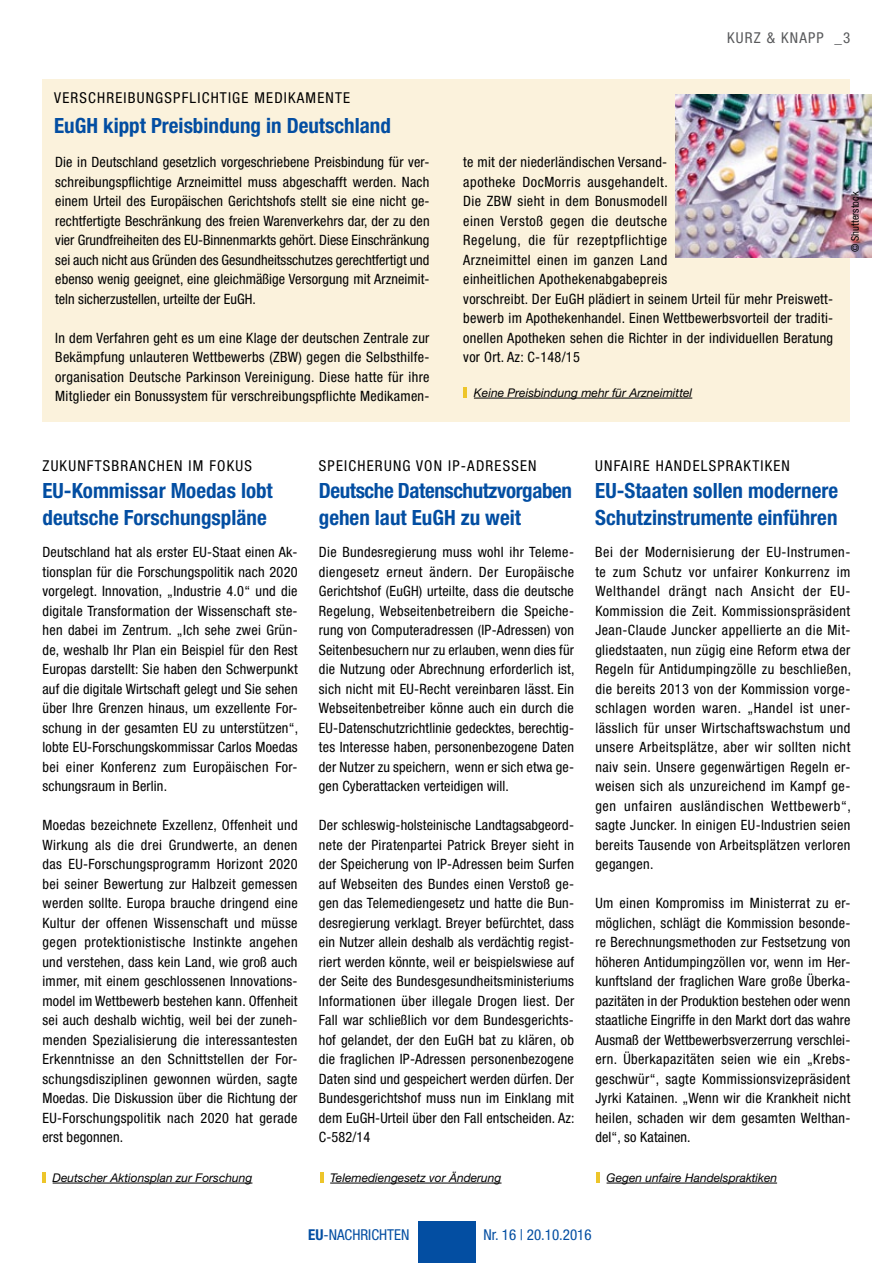
<style>
.page{position:relative;width:893px;height:1263px;background:#fff}
.page>*{position:absolute;margin:0;border:0;box-sizing:border-box;transform-origin:0 0}
.t1{font:700 condensed 21px/27px "Helvetica Neue LT";color:#034ea2}
.t2{font:700 condensed 21px/27px "Helvetica Neue LT";letter-spacing:-.02em;color:#034ea2}
.t3{font:condensed 15px "Helvetica Neue LT";letter-spacing:.08em;color:#000}
.t4{font:condensed 15px "Helvetica Neue LT";color:#034ea2}
.t5{font:condensed 15px "Helvetica Neue LT";letter-spacing:.08em;color:#58595b}
.t6{font:condensed 14.25px/19.5px "Helvetica Neue LT";letter-spacing:.02em;color:#000;text-align:justify}
.t7{font:italic 12px "Helvetica Neue LT";color:#000}
.t8{font:condensed 10.5px "Helvetica Neue LT";color:#000}
.s1{font-weight:700}
</style>
<div class="page">
<div style="left:418px;top:1221px;width:57px;height:42px;background:#034ea2"></div>
<div style="left:43px;top:79px;width:807px;height:343px;background:#fbf2dc"></div>
<hr style="left:474px;top:398px;width:218px;height:1px;background:#000">
<hr style="left:463px;top:387px;width:4px;height:11px;background:#edc52a">
<hr style="left:53px;top:1183px;width:199px;height:1px;background:#000">
<svg style="left:43px;top:1172px;width:3px;height:11px"></svg>
<hr style="left:330px;top:1183px;width:171px;height:1px;background:#000">
<svg style="left:320px;top:1172px;width:3px;height:11px"></svg>
<hr style="left:607px;top:1183px;width:170px;height:1px;background:#000">
<hr style="left:596px;top:1172px;width:4px;height:11px;background:#edc52a">
<img style="left:676px;top:94px;width:195px;height:164px">
<p class="t3" style="left:54px;top:89px;width:297px">Verschreibungspflichtige Medikamente</p>
<h1 class="t1" style="left:54px;top:112px;width:338px">EuGH kippt Preisbindung in Deutschland</h1>
<p class="t6" style="left:55px;top:152px;width:376px">Die in Deutschland gesetzlich vorgeschriebene Preisbindung für ver&shy;schreibungspflichtige Arzneimittel muss abgeschafft werden. Nach einem Urteil des Europäischen Gerichtshofs stellt sie eine nicht ge&shy;rechtfertigte Beschränkung des freien Warenverkehrs dar, der zu den vier Grundfreiheiten des EU-Binnenmarkts gehört. Diese Einschränkung sei auch nicht aus Gründen des Gesundheitsschutzes gerechtfertigt und ebenso wenig geeignet, eine gleichmäßige Versorgung mit Arzneimit&shy;teln sicherzustellen, urteilte der EuGH .</p>
<p class="t6" style="left:55px;top:328px;width:376px">In dem Verfahren geht es um eine Klage der deutschen Zentrale zur Bekämpfung unlauteren Wettbewerbs (ZBW) gegen die Selbsthilfe&shy;organisation Deutsche Parkinson Vereinigung. Diese hatte für ihre Mitglieder ein Bonussystem für verschreibungspflichte Medikamen-</p>
<p class="t5" style="left:727px;top:29px;width:125px">ku rz &amp; knapp _3</p>
<p class="t6" style="left:463px;top:152px;width:371px;text-align:left">te mit der niederländischen Versand-<br>apotheke DocMorris ausgehandelt.<br>Die ZBW sieht in dem Bonusmodell<br>einen Verstoß gegen die deutsche<br>Regelung, die für rezeptpflichtige<br>Arzneimittel einen im ganzen Land<br>einheitlichen Apothekenabgabepreis<br>vorschreibt. Der EuGH plädiert in seinem Urteil für mehr Preiswett&shy;bewerb im Apothekenhandel. Einen Wettbewerbsvorteil der traditi&shy;onellen Apotheken sehen die Richter in der individuellen Beratung vor Ort. Az: C-148/15</p>
<p class="t7" style="left:474px;top:385px;width:220px">Keine Preisbindung mehr für Arzneimittel</p>
<p class="t8" style="left:849px;top:252px;width:62px;rotate:-90deg">© Shutterstock</p>
<p class="t3" style="left:43px;top:457px;width:176px">Zukunftsbranchen im Foku</p>
<p class="t3" style="left:244px;top:457px;width:9px">s</p>
<h1 class="t1" style="left:43px;top:477px;width:232px">EU-Kommissar Moedas lobt deutsche Forschungspläne</h1>
<p class="t6" style="left:43px;top:542px;width:257px">Deutschland hat als erster EU-Staat einen Ak&shy;tionsplan für die Forschungspolitik nach 2020 vorgelegt. Innovation, „Industrie 4.0“ und die digitale Transformation der Wissenschaft ste&shy;hen dabei im Zentrum. „Ich sehe zwei Grün&shy;de, weshalb Ihr Plan ein Beispiel für den Rest Europas darstellt: Sie haben den Schwerpunkt auf die digitale Wirtschaft gelegt und Sie sehen über Ihre Grenzen hinaus, um exzellente For&shy;schung in der gesamten EU zu unterstützen“, lobte EU-Forschungskommissar Carlos Moedas bei einer Konferenz zum Europäischen For&shy;schungsraum in Berlin.</p>
<p class="t6" style="left:42px;top:815px;width:257px">Moedas bezeichnete Exzellenz, Offenheit und Wirkung als die drei Grundwerte, an denen das EU-Forschungsprogramm Horizont 2020 bei seiner Bewertung zur Halbzeit gemessen werden sollte. Europa brauche dringend eine Kultur der offenen Wissenschaft und müsse gegen protektionistische Instinkte angehen und verstehen, dass kein Land, wie groß auch immer, mit einem geschlossenen Innovations&shy;model im Wettbewerb bestehen kann. Offenheit sei auch deshalb wichtig, weil bei der zuneh&shy;menden Spezialisierung die interessantesten Erkenntnisse an den Schnittstellen der For&shy;schungsdisziplinen gewonnen würden, sagte Moedas. Die Diskussion über die Richtung der EU-Forschungspolitik nach 2020 hat gerade erst begonnen.</p>
<p class="t3" style="left:319px;top:457px;width:219px">Speicherung von IP-Adressen</p>
<h1 class="t2" style="left:319px;top:477px;width:254px">Deutsche Datenschutzvorgaben gehen laut EuGH zu weit</h1>
<p class="t6" style="left:319px;top:542px;width:257px">Die Bundesregierung muss wohl ihr Teleme&shy;diengesetz erneut ändern. Der Europäische Gerichtshof (EuGH) urteilte, dass die deutsche Regelung, Webseitenbetreibern die Speiche&shy;rung von Computeradressen (IP-Adressen) von Seitenbesuchern nur zu erlauben, wenn dies für die Nutzung oder Abrechnung erforderlich ist, sich nicht mit EU-Recht vereinbaren lässt. Ein Webseitenbetreiber könne auch ein durch die EU-Datenschutzrichtlinie gedecktes, berechtig&shy;tes Interesse haben, personenbezogene Daten der Nutzer zu speichern, wenn er sich etwa ge&shy;gen Cyberattacken verteidigen will.</p>
<p class="t6" style="left:319px;top:815px;width:257px">Der schleswig-holsteinische Landtagsabgeord&shy;nete der Piratenpartei Patrick Breyer sieht in der Speicherung von IP-Adressen beim Surfen auf Webseiten des Bundes einen Verstoß ge&shy;gen das Telemediengesetz und hatte die Bun&shy;desregierung verklagt. Breyer befürchtet, dass ein Nutzer allein deshalb als verdächtig regist&shy;riert werden könnte, weil er beispielswiese auf der Seite des Bundesgesundheitsministeriums Informationen über illegale Drogen liest. Der Fall war schließlich vor dem Bundesgerichts&shy;hof gelandet, der den EuGH bat zu klären, ob die fraglichen IP-Adressen personenbezogene Daten sind und gespeichert werden dürfen. Der Bundesgerichtshof muss nun im Einklang mit dem EuGH-Urteil über den Fall entscheiden. Az:<br>C-582/14</p>
<p class="t3" style="left:595px;top:457px;width:196px">Unfaire Handelspraktiken</p>
<h1 class="t1" style="left:595px;top:477px;width:244px">EU-Staaten sollen modernere<br>Schutzinstrumente einführen</h1>
<p class="t6" style="left:595px;top:542px;width:257px">Bei der Modernisierung der EU-Instrumen&shy;te zum Schutz vor unfairer Konkurrenz im Welthandel drängt nach Ansicht der EU-Kommission die Zeit. Kommissionspräsident Jean-Claude Juncker appellierte an die Mit&shy;gliedstaaten, nun zügig eine Reform etwa der Regeln für Antidumpingzölle zu beschließen, die bereits 2013 von der Kommission vorge&shy;schlagen worden waren. „Handel ist uner&shy;lässlich für unser Wirtschaftswachstum und unsere Arbeitsplätze, aber wir sollten nicht naiv sein. Unsere gegenwärtigen Regeln er&shy;weisen sich als unzureichend im Kampf ge&shy;gen unfairen ausländischen Wettbewerb“, sagte Juncker. In einigen EU-Industrien seien bereits Tausende von Arbeitsplätzen verloren gegangen.</p>
<p class="t6" style="left:595px;top:893px;width:257px">Um einen Kompromiss im Ministerrat zu er&shy;möglichen, schlägt die Kommission besonde&shy;re Berechnungsmethoden zur Festsetzung von höheren Antidumpingzöllen vor, wenn im Her&shy;kunftsland der fraglichen Ware große Überka&shy;pazitäten in der Produktion bestehen oder wenn staatliche Eingriffe in den Markt dort das wahre Ausmaß der Wettbewerbsverzerrung verschlei&shy;ern. Überkapazitäten seien wie ein „Krebs&shy;geschwür“, sagte Kommissionsvizepräsident Jyrki Katainen. „Wenn wir die Krankheit nicht heilen, schaden wir dem gesamten Welthan&shy;del“, so Katainen.</p>
<p class="t7" style="left:53px;top:1170px;width:201px">Deutscher Aktionsplan zur Forschung</p>
<p class="t7" style="left:330px;top:1170px;width:173px">Telemediengesetz vor Änderung</p>
<p class="t7" style="left:607px;top:1170px;width:172px">Gegen unfaire Handelspraktiken</p>
<p class="t4" style="left:308px;top:1226px;width:29px"><span class="s1">EU</span>-NACHRICH</p>
<p class="t4" style="left:387px;top:1226px;width:15px">TEN</p>
<p class="t4" style="left:484px;top:1226px;width:110px">Nr. 16 | 20.10.2016</p>
</div>
